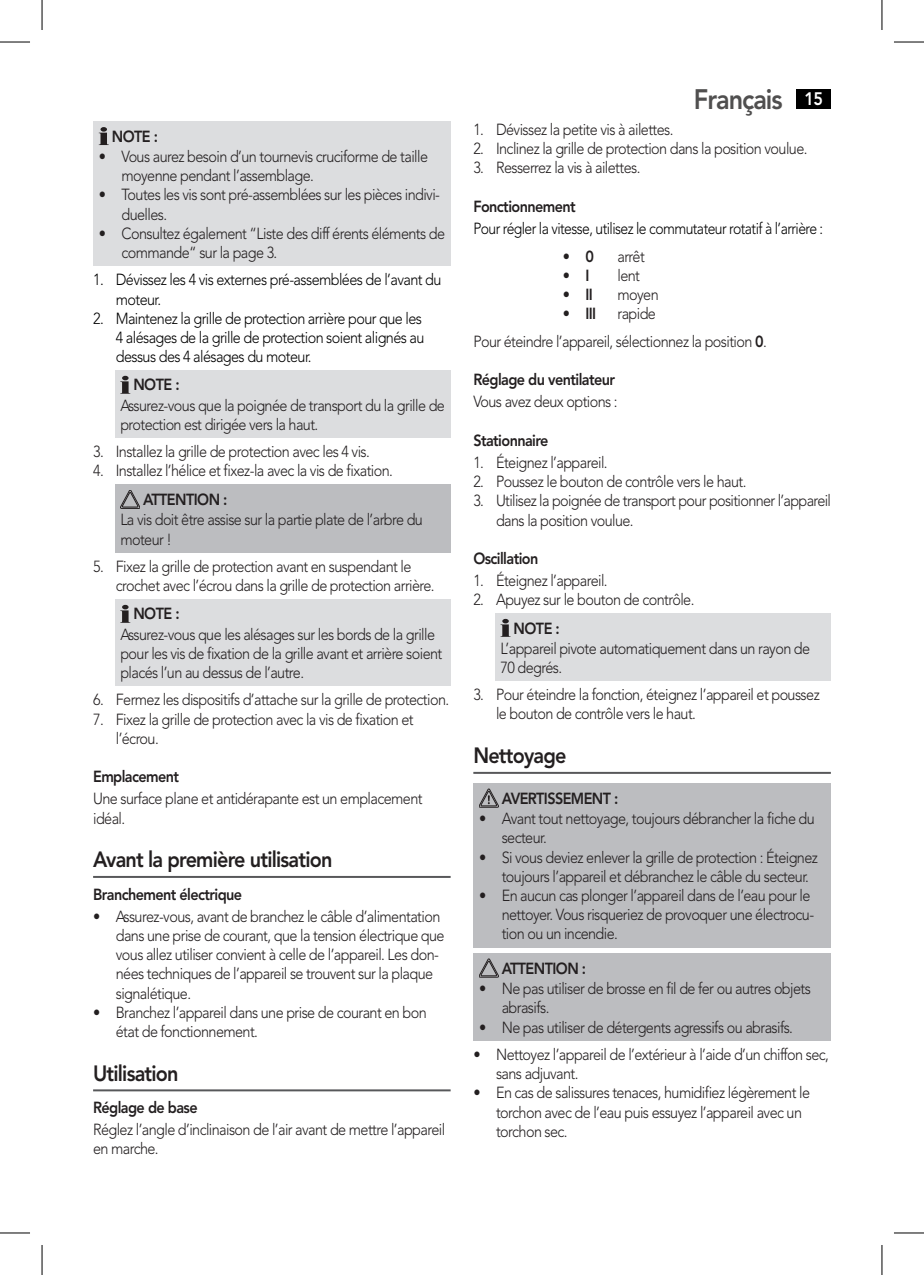
<style>
.page{position:relative;width:924px;height:1275px;background:#fff}
.page>*{position:absolute;margin:0;border:0;box-sizing:border-box;transform-origin:0 0}
.t1{font:800 28px "Avenir LT Pro";letter-spacing:-.04em;color:#504f4f;scale:.9 1}
.Line_1{font:800 22px "Avenir LT Pro";letter-spacing:-.04em;color:#231f20;scale:.9 1}
.dian{font:300 16px/19.2px "Avenir LT Pro";letter-spacing:-.04em;color:#231f20;scale:.9 1}
.dian-2{font:300 16px/19.2px "Avenir LT Pro";letter-spacing:-.04em;color:#000;scale:.9 1}
.Line_2{font:800 16px "Avenir LT Pro";letter-spacing:-.04em;color:#231f20;scale:.9 1}
.dian-3{font:300 16px "Avenir LT Pro";letter-spacing:-.04em;color:#000;scale:.87 1}
.dian-4{font:800 16px "Avenir LT Pro";color:#231f20;scale:.9 1}
.s1{font-size:18px;color:#fff}
.s2{font-weight:800}
.s3{font-weight:300}
</style>
<div class="page">
<div style="left:796px;top:89px;width:34px;height:20px;background:#000"></div>
<hr style="left:93px;top:876px;width:357px;height:2px;background:#57585a">
<hr style="left:93px;top:1089px;width:357px;height:2px;background:#57585a">
<div style="left:93px;top:121px;width:357px;height:145px;background:#dcdddf"></div>
<svg style="left:99px;top:127px;width:10px;height:18px"></svg>
<div style="left:115px;top:370px;width:335px;height:68px;background:#dcdddf"></div>
<svg style="left:120px;top:376px;width:10px;height:18px"></svg>
<div style="left:115px;top:484px;width:335px;height:68px;background:#bcbdc0"></div>
<svg style="left:120px;top:490px;width:20px;height:18px"></svg>
<div style="left:115px;top:599px;width:335px;height:87px;background:#dcdddf"></div>
<svg style="left:120px;top:605px;width:10px;height:18px"></svg>
<hr style="left:473px;top:772px;width:357px;height:2px;background:#57585a">
<div style="left:494px;top:613px;width:336px;height:68px;background:#dcdddf"></div>
<svg style="left:500px;top:619px;width:10px;height:18px"></svg>
<div style="left:473px;top:783px;width:357px;height:164px;background:#bcbdc0"></div>
<svg style="left:479px;top:789px;width:19px;height:18px"></svg>
<div style="left:473px;top:953px;width:357px;height:87px;background:#bcbdc0"></div>
<svg style="left:479px;top:958px;width:19px;height:19px"></svg>
<hr style="left:0;top:42px;width:30px;height:1px;background:#000">
<hr style="left:893px;top:42px;width:30px;height:1px;background:#000">
<hr style="left:0;top:1232px;width:30px;height:1px;background:#000">
<hr style="left:893px;top:1232px;width:30px;height:1px;background:#000">
<hr style="left:42px;top:0;width:1px;height:30px;background:#000">
<hr style="left:42px;top:1245px;width:1px;height:30px;background:#000">
<hr style="left:881px;top:0;width:1px;height:30px;background:#000">
<hr style="left:881px;top:1245px;width:1px;height:30px;background:#000">
<p class="Line_2" style="left:112px;top:127px;width:53px">NOTE :</p>
<p class="dian" style="left:121px;top:147px;width:342px;text-indent:-23px">• Vous aurez besoin d’un tournevis cruciforme de taille moyenne pendant l’assemblage.</p>
<p class="dian" style="left:121px;top:185px;width:355px;text-indent:-23px">• Toutes les vis sont pré-assemblées sur les pièces indivi&shy;duelles.</p>
<p class="dian" style="left:121px;top:224px;width:361px;text-indent:-23px">• Consultez également “Liste des diff érents éléments de commande“ sur la page 3.</p>
<p class="dian-2" style="left:116px;top:270px;width:363px;text-indent:-23px">1. Dévissez les 4 vis externes pré-assemblées de l’avant du moteur.</p>
<p class="dian-2" style="left:116px;top:309px;width:344px;text-indent:-23px">2. Maintenez la grille de protection arrière pour que les<br>4 alésages de la grille de protection soient alignés au dessus des 4 alésages du moteur.</p>
<p class="Line_2" style="left:133px;top:375px;width:53px">NOTE :</p>
<p class="dian" style="left:120px;top:395px;width:362px">Assurez-vous que la poignée de transport du la grille de protection est dirigée vers la haut.</p>
<p class="dian" style="left:93px;top:442px;width:309px">3. Installez la grille de protection avec les 4 vis.</p>
<p class="dian" style="left:93px;top:461px;width:334px">4. Installez l’hélice et fixez-la avec la vis de fixation.</p>
<p class="Line_2" style="left:143px;top:490px;width:95px">ATTENTION :</p>
<p class="dian" style="left:120px;top:510px;width:337px">La vis doit être assise sur la partie plate de l’arbre du moteur !</p>
<p class="dian" style="left:116px;top:557px;width:355px;text-indent:-23px">5. Fixez la grille de protection avant en suspendant le crochet avec l’écrou dans la grille de protection arrière.</p>
<p class="Line_2" style="left:133px;top:604px;width:53px">NOTE :</p>
<p class="dian" style="left:120px;top:624px;width:359px">Assurez-vous que les alésages sur les bords de la grille pour les vis de fixation de la grille avant et arrière soient placés l’un au dessus de l’autre.</p>
<p class="dian" style="left:93px;top:690px;width:397px">6. Fermez les dispositifs d’attache sur la grille de protection.</p>
<p class="dian" style="left:116px;top:709px;width:332px;text-indent:-23px">7. Fixez la grille de protection avec la vis de fixation et l’écrou.</p>
<p class="Line_2" style="left:93px;top:767px;width:97px">Emplacement</p>
<p class="dian" style="left:93px;top:789px;width:367px">Une surface plane et antidérapante est un emplacement idéal.</p>
<p class="Line_1" style="left:93px;top:846px;width:267px">Avant la première utilisation</p>
<p class="Line_2" style="left:93px;top:884px;width:167px">Branchement électrique</p>
<p class="dian" style="left:116px;top:906px;width:367px;text-indent:-23px">• Assurez-vous, avant de branchez le câble d’alimentation dans une prise de courant, que la tension électrique que vous allez utiliser convient à celle de l’appareil. Les don&shy;nées techniques de l’appareil se trouvent sur la plaque signalétique.</p>
<p class="dian" style="left:116px;top:1002px;width:347px;text-indent:-23px">• Branchez l’appareil dans une prise de courant en bon état de fonctionnement.</p>
<p class="Line_1" style="left:93px;top:1059px;width:96px">Utilisation</p>
<p class="Line_2" style="left:93px;top:1098px;width:118px">Réglage de base</p>
<p class="dian" style="left:93px;top:1120px;width:392px">Réglez l’angle d’inclinaison de l’air avant de mettre l’appareil en marche.</p>
<h1 class="t1" style="left:693px;top:82px;width:145px">Français <span class="s1">15</span></h1>
<p class="dian" style="left:473px;top:120px;width:224px">1. Dévissez la petite vis à ailettes.</p>
<p class="dian" style="left:473px;top:139px;width:372px">2. Inclinez la grille de protection dans la position voulue.</p>
<p class="dian" style="left:473px;top:158px;width:187px">3. Resserrez la vis à ailettes.</p>
<p class="Line_2" style="left:473px;top:197px;width:115px">Fonctionnement</p>
<p class="dian-3" style="left:473px;top:219px;width:403px">Pour régler la vitesse, utilisez le commutateur rotatif à l’arrière :</p>
<p class="dian" style="left:562px;top:246px;width:36px">• <span class="s2">0</span></p>
<p class="dian" style="left:617px;top:246px;width:32px">arrêt</p>
<p class="dian" style="left:562px;top:266px;width:31px">• <span class="s2">I</span></p>
<p class="dian" style="left:617px;top:266px;width:27px">lent</p>
<p class="dian-4" style="left:562px;top:285px;width:35px"><span class="s3">•</span> II</p>
<p class="dian" style="left:617px;top:285px;width:47px">moyen</p>
<p class="dian-4" style="left:562px;top:304px;width:39px"><span class="s3">•</span> III</p>
<p class="dian" style="left:617px;top:304px;width:44px">rapide</p>
<p class="dian" style="left:473px;top:332px;width:327px">Pour éteindre l’appareil, sélectionnez la position <span class="s2">0</span>.</p>
<p class="Line_2" style="left:473px;top:370px;width:159px">Réglage du ventilateur</p>
<p class="dian" style="left:473px;top:392px;width:162px">Vous avez deux options :</p>
<p class="Line_2" style="left:473px;top:431px;width:85px">Stationnaire</p>
<p class="dian" style="left:473px;top:453px;width:151px">1. Éteignez l’appareil.</p>
<p class="dian" style="left:473px;top:472px;width:305px">2. Poussez le bouton de contrôle vers le haut.</p>
<p class="dian" style="left:496px;top:491px;width:373px;text-indent:-23px">3. Utilisez la poignée de transport pour positionner l’appareil dans la position voulue.</p>
<p class="Line_2" style="left:473px;top:549px;width:74px">Oscillation</p>
<p class="dian" style="left:473px;top:571px;width:151px">1. Éteignez l’appareil.</p>
<p class="dian" style="left:473px;top:590px;width:247px">2. Apuyez sur le bouton de contrôle.</p>
<p class="Line_2" style="left:513px;top:618px;width:53px">NOTE :</p>
<p class="dian" style="left:500px;top:638px;width:345px">L’appareil pivote automatiquement dans un rayon de<br>70 degrés.</p>
<p class="dian" style="left:496px;top:685px;width:361px;text-indent:-23px">3. Pour éteindre la fonction, éteignez l’appareil et poussez le bouton de contrôle vers le haut.</p>
<p class="Line_1" style="left:473px;top:742px;width:105px">Nettoyage</p>
<p class="Line_2" style="left:501px;top:788px;width:131px">AVERTISSEMENT :</p>
<p class="dian" style="left:501px;top:809px;width:349px;text-indent:-23px">• Avant tout nettoyage, toujours débrancher la fiche du secteur.</p>
<p class="dian" style="left:501px;top:847px;width:353px;text-indent:-23px">• Si vous deviez enlever la grille de protection : Éteignez toujours l’appareil et débranchez le câble du secteur.</p>
<p class="dian" style="left:501px;top:886px;width:348px;text-indent:-23px">• En aucun cas plonger l’appareil dans de l’eau pour le nettoyer. Vous risqueriez de provoquer une électrocu&shy;tion ou un incendie.</p>
<p class="Line_2" style="left:501px;top:958px;width:95px">ATTENTION :</p>
<p class="dian" style="left:501px;top:979px;width:345px;text-indent:-23px">• Ne pas utiliser de brosse en fil de fer ou autres objets abrasifs.</p>
<p class="dian" style="left:479px;top:1017px;width:350px">• Ne pas utiliser de détergents agressifs ou abrasifs.</p>
<p class="dian" style="left:496px;top:1044px;width:371px;text-indent:-23px">• Nettoyez l’appareil de l’extérieur à l’aide d’un chiffon sec, sans adjuvant.</p>
<p class="dian" style="left:496px;top:1083px;width:350px;text-indent:-23px">• En cas de salissures tenaces, humidifiez légèrement le torchon avec de l’eau puis essuyez l’appareil avec un torchon sec.</p>
</div>
